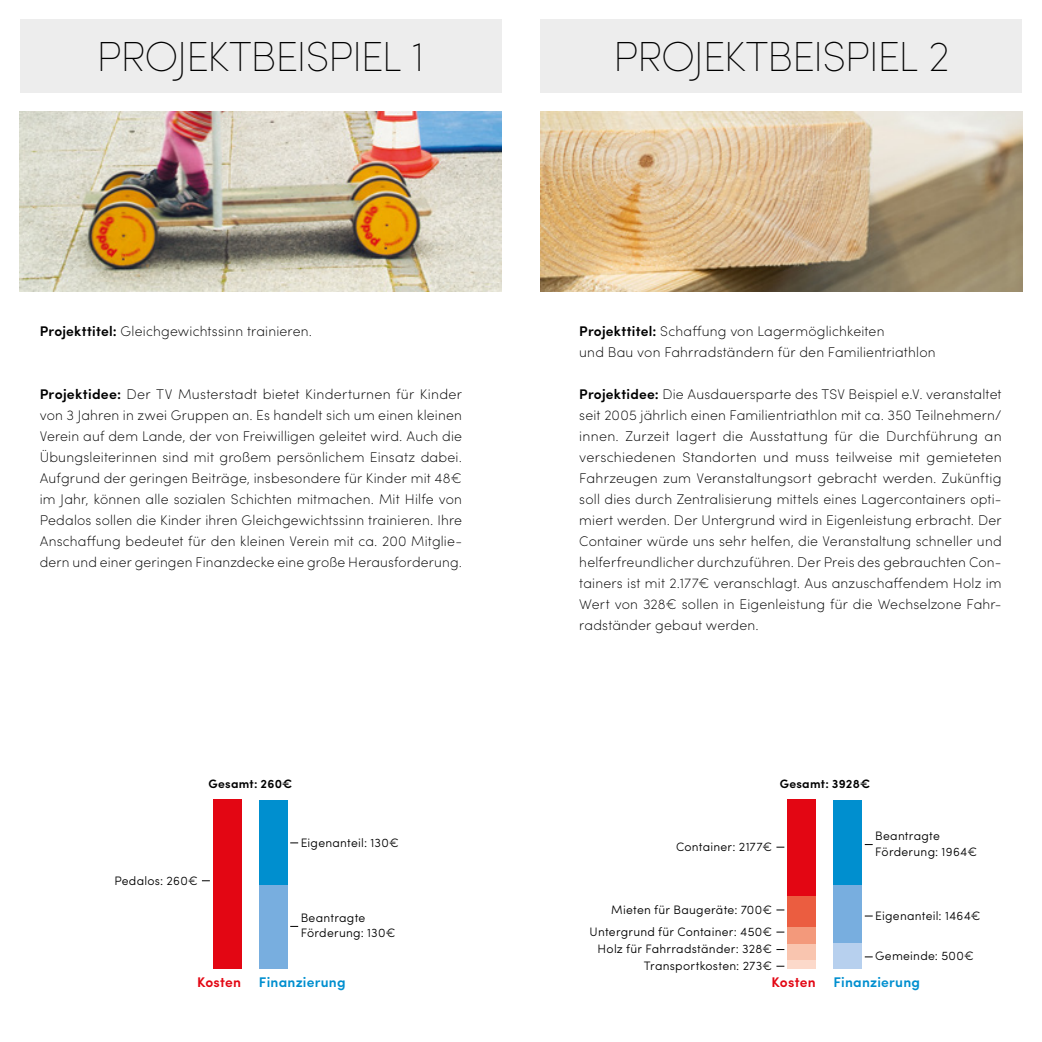
<style>
.page{position:relative;width:1042px;height:1042px;background:#fff}
.page>*{position:absolute;margin:0;border:0;box-sizing:border-box;transform-origin:0 0}
.t1{font:200 42.18px "Sofia Pro";letter-spacing:-.03em;color:#000}
.t2{font:200 14px/21px "Sofia Pro";letter-spacing:.015em;color:#000;text-align:justify}
.t3{font:600 14px "Sofia Pro";letter-spacing:.015em;color:#008fcf}
.t4{font:600 14px "Sofia Pro";letter-spacing:.015em;color:#e30613}
.t5{font:300 12.25px/15.8px "Sofia Pro";letter-spacing:.02em;color:#000;text-align:right}
.t6{font:600 12.25px "Sofia Pro";letter-spacing:.02em;color:#000}
.s1{font-weight:600}
</style>
<div class="page">
<img style="left:20px;top:112px;width:481px;height:179px">
<div style="left:259px;top:877px;width:28px;height:92px;background:#78aedf"></div>
<div style="left:259px;top:800px;width:28px;height:84px;background:#008fcf"></div>
<div style="left:213px;top:800px;width:28px;height:169px;background:#e30613"></div>
<div style="left:20px;top:20px;width:481px;height:73px;background:#ededed"></div>
<div style="left:541px;top:20px;width:481px;height:73px;background:#ededed"></div>
<div style="left:833px;top:936px;width:29px;height:33px;background:#b7d0ee"></div>
<div style="left:787px;top:936px;width:28px;height:33px;background:#fcd9ca"></div>
<div style="left:787px;top:924px;width:28px;height:35px;background:#f9c5af"></div>
<div style="left:833px;top:877px;width:29px;height:66px;background:#78aedf"></div>
<div style="left:787px;top:914px;width:28px;height:29px;background:#f3997b"></div>
<div style="left:787px;top:888px;width:28px;height:39px;background:#eb5d40"></div>
<div style="left:833px;top:800px;width:29px;height:84px;background:#008fcf"></div>
<div style="left:787px;top:800px;width:28px;height:96px;background:#e30613"></div>
<img style="left:541px;top:112px;width:481px;height:179px">
<h1 class="t1" style="left:97px;top:28px;width:329px">PROJEKTBEISPIEL 1</h1>
<h1 class="t1" style="left:613px;top:28px;width:338px">PROJEKTBEISPIEL 2</h1>
<p class="t2" style="left:40px;top:320px;width:274px"><span class="s1">Projekttitel:</span> Gleichgewichtssinn trainieren.</p>
<p class="t2" style="left:40px;top:383px;width:424px"><span class="s1">Projektidee:</span> Der TV Musterstadt bietet Kinderturnen für Kinder von 3 Jahren in zwei Gruppen an. Es handelt sich um einen kleinen Verein auf dem Lande, der von Freiwilligen geleitet wird. Auch die Übungsleiterinnen sind mit großem persönlichem Einsatz dabei.<br>Aufgrund der geringen Beiträge, insbesondere für Kinder mit 48€ im Jahr, können alle sozialen Schichten mitmachen. Mit Hilfe von Pedalos sollen die Kinder ihren Gleichgewichtssinn trainieren. Ihre Anschaffung bedeutet für den kleinen Verein mit ca. 200 Mitglie&shy;dern und einer geringen Finanzdecke eine große Herausforderung.</p>
<p class="t2" style="left:579px;top:320px;width:358px"><span class="s1">Projekttitel:</span> Schaffung von Lagermöglichkeiten<br>und Bau von Fahrradständern für den Familientriathlon</p>
<p class="t2" style="left:579px;top:383px;width:424px"><span class="s1">Projektidee:</span> Die Ausdauersparte des TSV Beispiel e.V. veranstaltet seit 2005 jährlich einen Familientriathlon mit ca. 350 Teilnehmern/ innen. Zurzeit lagert die Ausstattung für die Durchführung an verschiedenen Standorten und muss teilweise mit gemieteten Fahrzeugen zum Veranstaltungsort gebracht werden. Zukünftig soll dies durch Zentralisierung mittels eines Lagercontainers opti&shy;miert werden. Der Untergrund wird in Eigenleistung erbracht. Der Container würde uns sehr helfen, die Veranstaltung schneller und helferfreundlicher durchzuführen. Der Preis des gebrauchten Con&shy;tainers ist mit 2.177€ veranschlagt. Aus anzuschaffendem Holz im Wert von 328€ sollen in Eigenleistung für die Wechselzone Fahr&shy;radständer gebaut werden.</p>
<p class="t6" style="left:209px;top:774px;width:85px">Gesamt: 260€</p>
<p class="t6" style="left:780px;top:774px;width:92px">Gesamt: 3928€</p>
<p class="t5" style="left:301px;top:834px;width:100px">Eigenanteil: 130€</p>
<p class="t5" style="left:676px;top:838px;width:98px">Container: 2177€</p>
<p class="t5" style="left:875px;top:827px;width:66px">Beantragte</p>
<p class="t5" style="left:875px;top:843px;width:104px">Förderung: 1964€</p>
<p class="t5" style="left:114px;top:872px;width:85px">Pedalos: 260€</p>
<p class="t5" style="left:301px;top:908px;width:96px;text-align:left">Beantragte<br>Förderung: 130€</p>
<p class="t5" style="left:589px;top:897px;width:184px;line-height:22.1px">Mieten für Baugeräte: 700€<br>Untergrund für Container: 450€</p>
<p class="t5" style="left:597px;top:940px;width:176px;line-height:16.4px">Holz für Fahrradständer: 328€<br>Transportkosten: 273€</p>
<p class="t5" style="left:875px;top:907px;width:107px">Eigenanteil: 1464€</p>
<p class="t5" style="left:875px;top:947px;width:100px">Gemeinde: 500€</p>
<p class="t4" style="left:197px;top:971px;width:46px">Kosten</p>
<p class="t3" style="left:259px;top:971px;width:88px">Finanzierung</p>
<p class="t4" style="left:771px;top:971px;width:46px">Kosten</p>
<p class="t3" style="left:833px;top:971px;width:88px">Finanzierung</p>
</div>
